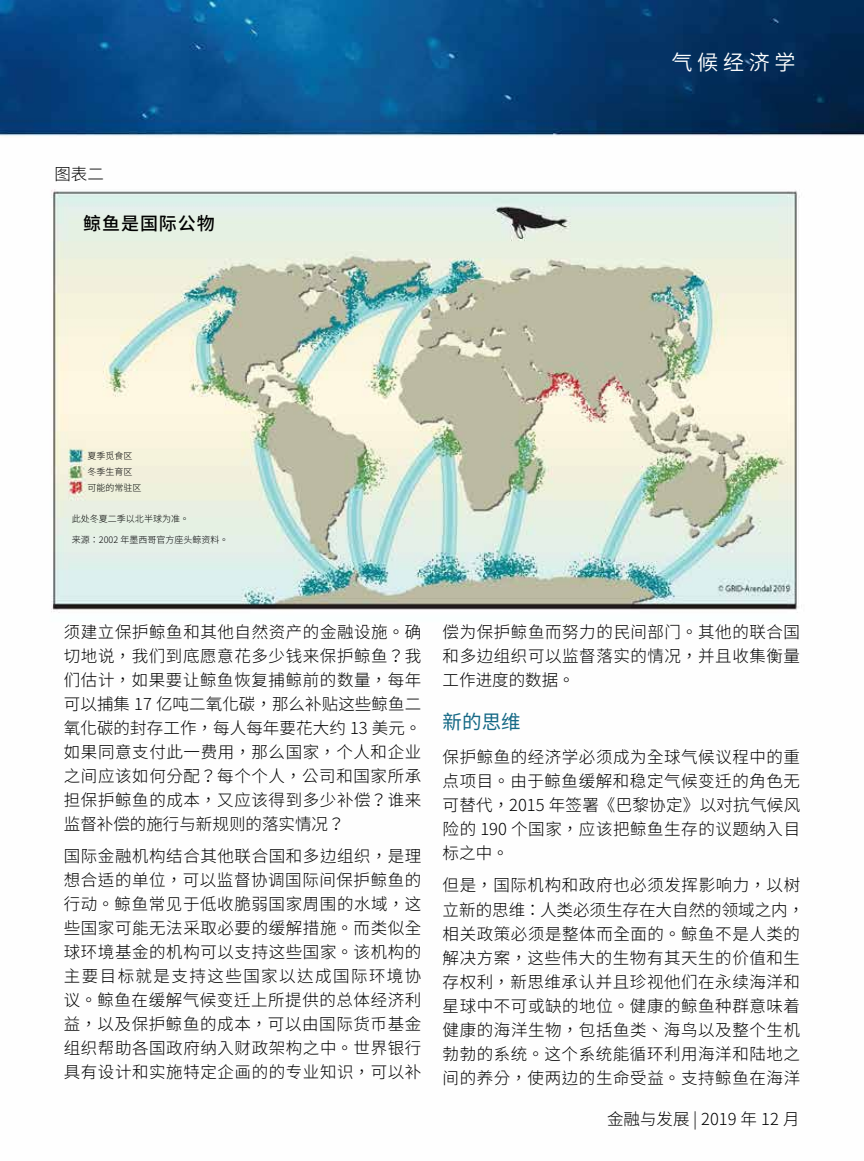
<style>
.page{position:relative;width:864px;height:1161px;background:#fff}
.page>*{position:absolute;margin:0;border:0;box-sizing:border-box;transform-origin:0 0}
.t1{font:600 21px "Noto Sans CJ Ktc";color:#fff}
.t2{font:19.5px "Noto Sans CJ Ktc";color:#146885}
.t3{font:500 18px "Noto Sans CJ Ktc";letter-spacing:.05em;color:#000}
.t4{font:300 16.5px/24px "Noto Sans CJ Ktc";letter-spacing:.035em;color:#000;text-align:justify}
.t5{font:300 16.5px "Noto Sans CJ Ktc";color:#000}
.t6{font:300 9px/15.9px "Noto Sans CJ Ktc";color:#000}
</style>
<div class="page">
<img style="left:0;top:0;width:863px;height:613px">
<p class="t4" style="left:54px;top:163px;width:51px">图表二</p>
<p class="t3" style="left:83px;top:213px;width:133px">鲸鱼是国际公物</p>
<p class="t1" style="left:671px;top:51px;width:125px">气 候 经 济 学</p>
<p class="t6" style="left:87px;top:448px;width:55px">夏季觅食区冬季生育区可能的常驻区</p>
<p class="t6" style="left:72px;top:511px;width:118px">此处冬夏二季以北半球为准。</p>
<p class="t6" style="left:72px;top:532px;width:158px">来源：2002 年墨西哥官方座头鲸资料。</p>
<p class="t4" style="left:64px;top:620px;width:359px">须建立保护鲸鱼和其他自然资产的金融设施。确切地说，我们到底愿意花多少钱来保护鲸鱼？我们估计，如果要让鲸鱼恢复捕鲸前的数量，每年可以捕集 17 亿吨二氧化碳，那么补贴这些鲸鱼二氧化碳的封存工作，每人每年要花大约 13 美元。如果同意支付此一费用，那么国家，个人和企业之间应该如何分配？每个个人，公司和国家所承担保护鲸鱼的成本，又应该得到多少补偿？谁来监督补偿的施行与新规则的落实情况？</p>
<p class="t4" style="left:64px;top:844px;width:359px">国际金融机构结合其他联合国和多边组织，是理想合适的单位，可以监督协调国际间保护鲸鱼的行动。鲸鱼常见于低收脆弱国家周围的水域，这些国家可能无法采取必要的缓解措施。而类似全球环境基金的机构可以支持这些国家。该机构的主要目标就是支持这些国家以达成国际环境协议。鲸鱼在缓解气候变迁上所提供的总体经济利益，以及保护鲸鱼的成本，可以由国际货币基金组织帮助各国政府纳入财政架构之中。世界银行具有设计和实施特定企画的的专业知识，可以补</p>
<p class="t4" style="left:442px;top:620px;width:359px">偿为保护鲸鱼而努力的民间部门。其他的联合国和多边组织可以监督落实的情况，并且收集衡量工作进度的数据。</p>
<p class="t2" style="left:442px;top:711px;width:79px">新的思维</p>
<p class="t4" style="left:442px;top:745px;width:359px">保护鲸鱼的经济学必须成为全球气候议程中的重点项目。由于鲸鱼缓解和稳定气候变迁的角色无可替代，2015 年签署《巴黎协定》以对抗气候风险的 190 个国家，应该把鲸鱼生存的议题纳入目标之中。</p>
<p class="t4" style="left:442px;top:874px;width:363px;text-align:left">但是，国际机构和政府也必须发挥影响力，以树立新的思维：人类必须生存在大自然的领域之内，相关政策必须是整体而全面的。鲸鱼不是人类的解决方案，这些伟大的生物有其天生的价值和生存权利，新思维承认并且珍视他们在永续海洋和星球中不可或缺的地位。健康的鲸鱼种群意味着健康的海洋生物，包括鱼类、海鸟以及整个生机勃勃的系统。这个系统能循环利用海洋和陆地之间的养分，使两边的生命受益。支持鲸鱼在海洋</p>
<p class="t5" style="left:606px;top:1109px;width:194px">金融与发展 | 2019 年 12 月</p>
</div>
